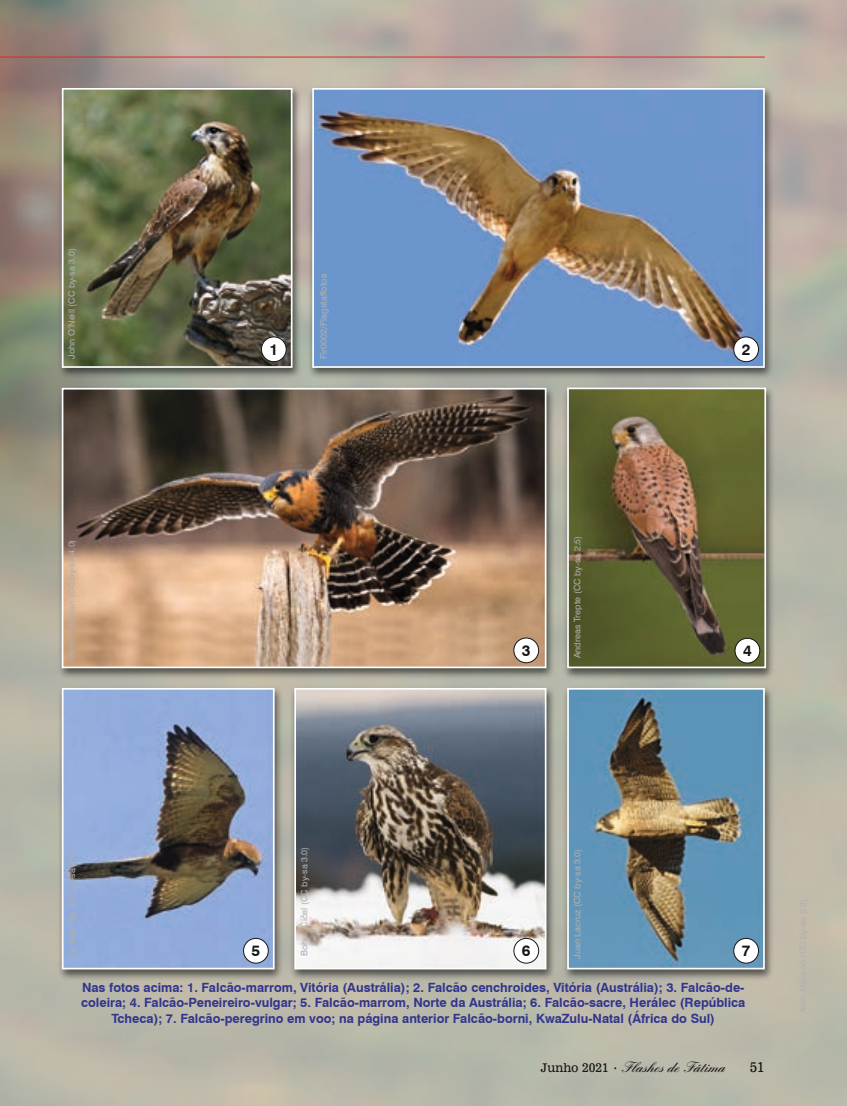
<style>
.page{position:relative;width:847px;height:1106px;background:#fff}
.page>*{position:absolute;margin:0;border:0;box-sizing:border-box;transform-origin:0 0}
.t1{font:700 15.45px "Swiss 721 BT";color:#151616}
.t2{font:600 15px "Englische Sch T";color:#151616}
.t3{font:13.5px "News 701 BT Roman A";color:#151616}
.t4{font:700 12.75px/15.3px "Swiss 721 BT";color:#31358b;text-align:center}
.t5{font:9px "Swiss 721 BT";letter-spacing:.005em;color:#afb0b0}
.s1{font-family:"News 701 BT Roman A";font-weight:400;font-size:12px}
</style>
<div class="page">
<img style="left:0;top:0;width:846px;height:1106px">
<img style="left:0;top:0;width:313px;height:717px">
<div style="left:289px;top:685px;width:266px;height:295px;background:#151616;opacity:.65"></div>
<svg style="left:293px;top:687px;width:254px;height:283px"></svg>
<div style="left:561px;top:685px;width:212px;height:295px;background:#151616;opacity:.65"></div>
<svg style="left:566px;top:687px;width:199px;height:283px;background:#6b8c9c"></svg>
<div style="left:307px;top:85px;width:466px;height:294px;background:#151616;opacity:.65"></div>
<svg style="left:311px;top:87px;width:454px;height:282px;background:#798fad"></svg>
<div style="left:56px;top:385px;width:499px;height:294px;background:#151616;opacity:.65"></div>
<img style="left:61px;top:387px;width:486px;height:282px">
<div style="left:57px;top:85px;width:244px;height:294px;background:#151616;opacity:.65"></div>
<img style="left:61px;top:87px;width:232px;height:282px">
<div style="left:57px;top:685px;width:226px;height:295px;background:#151616;opacity:.65"></div>
<svg style="left:61px;top:687px;width:214px;height:283px;background:#8796b5"></svg>
<div style="left:561px;top:385px;width:213px;height:294px;background:#151616;opacity:.65"></div>
<svg style="left:566px;top:387px;width:200px;height:282px;background:#6c673c"></svg>
<hr style="left:0;top:57px;width:764px;height:1px;background:#db2b1e">
<div style="left:261px;top:337px;width:25px;height:25px;background:#fff;border-radius:50%"></div>
<div style="left:261px;top:336px;width:25px;height:26px;border:1px solid #151616;border-radius:50%"></div>
<div style="left:733px;top:337px;width:25px;height:25px;background:#fff;border-radius:50%"></div>
<div style="left:733px;top:336px;width:25px;height:26px;border:1px solid #151616;border-radius:50%"></div>
<div style="left:734px;top:638px;width:25px;height:25px;background:#fff;border-radius:50%"></div>
<div style="left:734px;top:638px;width:25px;height:25px;border:1px solid #151616;border-radius:50%"></div>
<div style="left:513px;top:938px;width:25px;height:25px;background:#fff;border-radius:50%"></div>
<div style="left:513px;top:938px;width:26px;height:25px;border:1px solid #151616;border-radius:50%"></div>
<div style="left:733px;top:938px;width:25px;height:25px;background:#fff;border-radius:50%"></div>
<div style="left:733px;top:938px;width:25px;height:25px;border:1px solid #151616;border-radius:50%"></div>
<div style="left:243px;top:938px;width:25px;height:25px;background:#fff;border-radius:50%"></div>
<div style="left:243px;top:938px;width:25px;height:25px;border:1px solid #151616;border-radius:50%"></div>
<div style="left:513px;top:638px;width:25px;height:24px;background:#fff;border-radius:50%"></div>
<div style="left:513px;top:637px;width:25px;height:26px;border:1px solid #151616;border-radius:50%"></div>
<p class="t5" style="left:66px;top:359px;width:112px;rotate:-90deg">John O’Neill (CC by-sa 3.0)</p>
<p class="t5" style="left:318px;top:359px;width:86px;rotate:-90deg">Fir0002/Flagstaffotos</p>
<p class="t1" style="left:269px;top:340px;width:10px">1</p>
<p class="t1" style="left:741px;top:340px;width:10px">2</p>
<p class="t5" style="left:66px;top:658px;width:120px;rotate:-90deg">Peter K Burian (CC by-sa 4.0)</p>
<p class="t5" style="left:571px;top:658px;width:124px;rotate:-90deg">Andreas Trepte (CC by-sa 2.5)</p>
<p class="t1" style="left:521px;top:641px;width:10px">3</p>
<p class="t1" style="left:742px;top:641px;width:10px">4</p>
<p class="t5" style="left:66px;top:958px;width:110px;rotate:-90deg">Lip Kee Yap (CC by-sa 2.0)</p>
<p class="t5" style="left:299px;top:956px;width:111px;rotate:-90deg">Bohuš Číčel (CC by-sa 3.0)</p>
<p class="t5" style="left:571px;top:958px;width:112px;rotate:-90deg">Juan Lacruz (CC by-sa 3.0)</p>
<p class="t1" style="left:251px;top:941px;width:10px">5</p>
<p class="t1" style="left:521px;top:941px;width:10px">6</p>
<p class="t1" style="left:741px;top:941px;width:10px">7</p>
<p class="t4" style="left:81px;top:979px;width:665px">Nas fotos acima: 1. Falcão-marrom, Vitória (Austrália); 2. Falcão cenchroides, Vitória (Austrália); 3. Falcão-de&shy;coleira; 4. Falcão-Peneireiro-vulgar; 5. Falcão-marrom, Norte da Austrália; 6. Falcão-sacre, Herálec (República<br>Tcheca); 7. Falcão-peregrino em voo; na página anterior Falcão-borni, KwaZulu-Natal (África do Sul)</p>
<p class="t2" style="left:540px;top:1058px;width:186px"><span class="s1">Junho 2021</span> <sub>·</sub> Flashes de Fátima</p>
<p class="t3" style="left:749px;top:1058px;width:17px">51</p>
</div>
